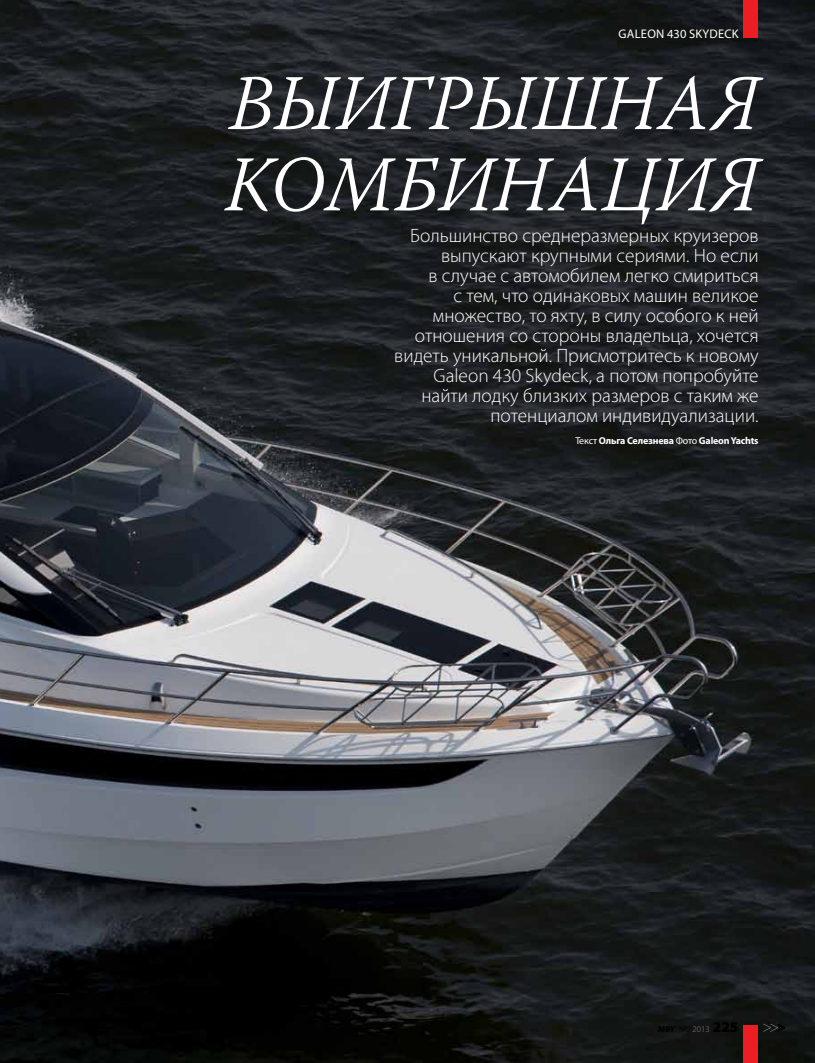
<style>
.page{position:relative;width:815px;height:1063px;background:#fff}
.page>*{position:absolute;margin:0;border:0;box-sizing:border-box;transform-origin:0 0}
.t1{font:italic 300 78.75px/81.2px "Warnock Pro";letter-spacing:.005em;color:#fff;scale:.95 1}
.t2{font:300 19.38px/20px "Myriad Pro";color:#fff;text-align:right}
.t3{font:12.5px "Myriad Pro";letter-spacing:.02em;color:#fff}
.t4{font:700 10px "Myriad Pro";letter-spacing:-.02em;color:#fff}
.s1{font-weight:400}
</style>
<div class="page">
<img style="left:0;top:0;width:815px;height:1063px">
<div style="left:743px;top:0;width:14px;height:38px;background:#ed1d24"></div>
<div style="left:743px;top:1025px;width:14px;height:38px;background:#ed1d24"></div>
<svg style="left:763px;top:1024px;width:22px;height:8px"></svg>
<p class="t3" style="left:619px;top:26px;width:122px">GALEON 430 SKYDECK</p>
<h1 class="t1" style="left:225px;top:61px;width:563px">Выигрышная комбинация</h1>
<p class="t2" style="left:394px;top:225px;width:366px">Большинство среднеразмерных круизеров выпускают крупными сериями. Но если<br>в случае с автомобилем легко смириться<br>с тем, что одинаковых машин великое множество, то яхту, в силу особого к ней отношения со стороны владельца, хочется видеть уникальной. Присмотритесь к новому Galeon 430 Skydeck, а потом попробуйте найти лодку близких размеров с таким же потенциалом индивидуализации.</p>
<p class="t4" style="left:575px;top:434px;width:185px"><span class="s1">ТЕКСТ</span> Ольга Селезнева <span class="s1">ФОТО</span> Galeon Yachts</p>
</div>
